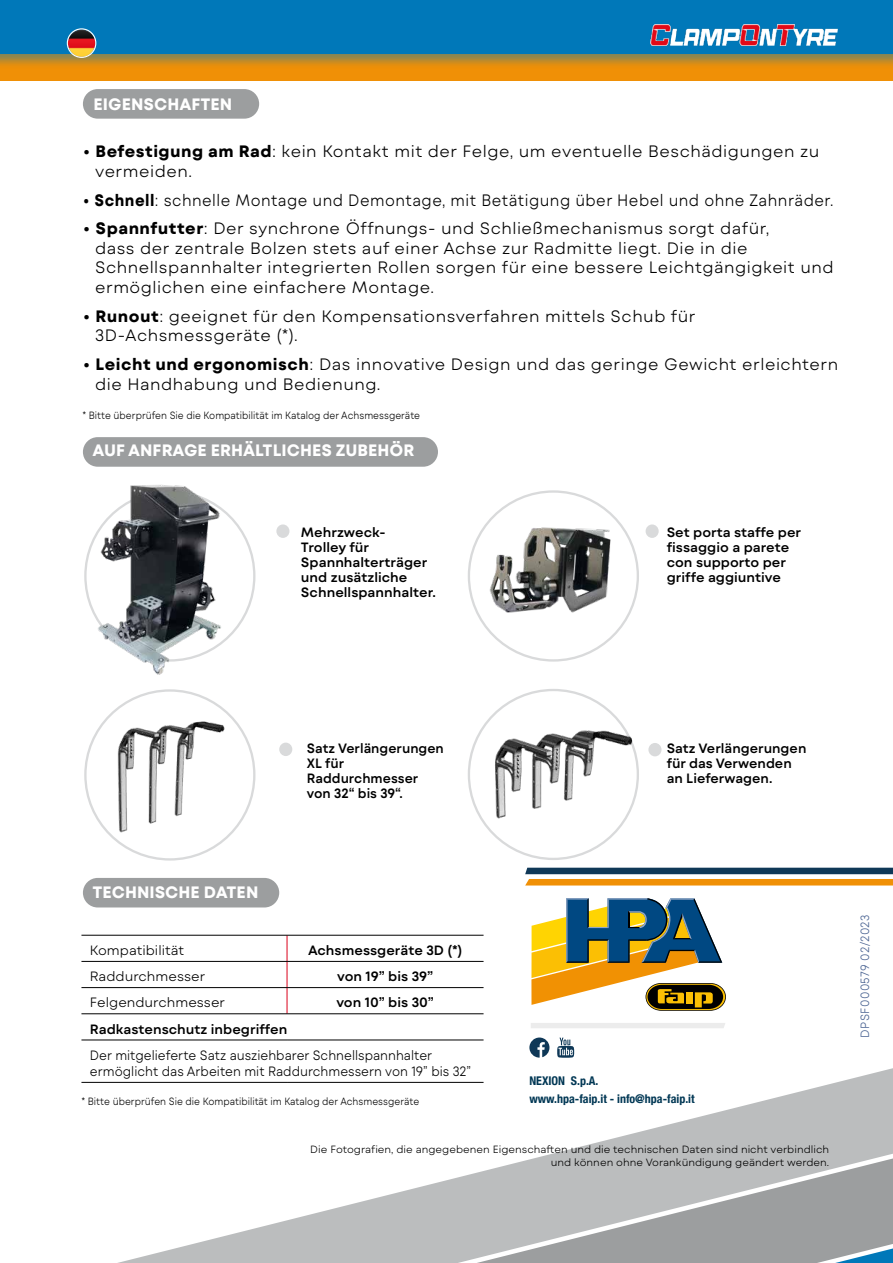
<style>
.page{position:relative;width:893px;height:1263px;background:#fff}
.page>*{position:absolute;margin:0;border:0;box-sizing:border-box;transform-origin:0 0}
.testo_it{font:300 16.5px/19.8px "Mont Blanc";letter-spacing:.03em;color:#000}
.testo_it-2{font:300 16.5px "Mont Blanc";letter-spacing:.03em;color:#000;scale:.92 1}
.testo_it-3{font:700 16.5px "Mont Blanc";color:#fff}
.titolini_rossi{font:700 16.5px "Mont Blanc";color:#fff}
.testo_it-4{font:600 13.5px/15px "Mont Blanc";color:#000}
.testo_it-5{font:300 13.5px/16.2px "Mont Blanc";color:#000;scale:.92 1}
.testo_it-6{font:600 13.5px/15px "Mont Blanc";color:#000;scale:.96 1}
.testo_it-7{font:300 13.5px "Mont Blanc";color:#000}
.t1{font:700 condensed 12px/18px "Helvetica Neue";color:#003754}
.testo_nero_IT{font:300 12px "Mont Blanc";letter-spacing:.03em;color:#4c6593;scale:.95 1}
._10-codice_per_ultim{font:300 10.5px/12.6px "Mont Blanc";color:#000;text-align:right}
._10-codice_per_ultim-2{font:300 10.5px "Mont Blanc";color:#000;scale:.89 1}
.s1{font-weight:700}
</style>
<div class="page">
<svg style="left:117px;top:1068px;width:776px;height:195px"></svg>
<svg style="left:477px;top:1158px;width:416px;height:105px;background:#aeb1b3"></svg>
<svg style="left:525px;top:868px;width:368px;height:17px"></svg>
<div style="left:0;top:18px;width:893px;height:63px;background:#f09006"></div>
<div style="left:0;top:0;width:893px;height:69px;background:#0078b9;opacity:.5"></div>
<div style="left:0;top:0;width:893px;height:54px;background:#0078b9"></div>
<svg style="left:531px;top:898px;width:195px;height:113px"></svg>
<svg style="left:531px;top:1023px;width:194px;height:5px"></svg>
<svg style="left:529px;top:1037px;width:20px;height:20px"></svg>
<svg style="left:557px;top:1038px;width:17px;height:20px"></svg>
<img style="left:468px;top:707px;width:171px;height:135px">
<img style="left:484px;top:517px;width:137px;height:96px">
<img style="left:651px;top:24px;width:187px;height:22px">
<div style="left:646px;top:524px;width:13px;height:14px;background:#d9dadb;border-radius:50%"></div>
<div style="left:648px;top:743px;width:13px;height:13px;background:#d9dadb;border-radius:50%"></div>
<img style="left:84px;top:710px;width:171px;height:135px">
<img style="left:97px;top:484px;width:125px;height:191px">
<div style="left:276px;top:524px;width:13px;height:14px;background:#d9dadb;border-radius:50%"></div>
<div style="left:279px;top:743px;width:13px;height:13px;background:#d9dadb;border-radius:50%"></div>
<div style="left:83px;top:878px;width:196px;height:29px;background:#9c9e9f;border-radius:15px"></div>
<div style="left:83px;top:437px;width:355px;height:30px;background:#9c9e9f;border-radius:15px"></div>
<div style="left:83px;top:89px;width:176px;height:30px;background:#9c9e9f;border-radius:15px"></div>
<svg style="left:287px;top:936px;width:1px;height:77px"></svg>
<hr style="left:81px;top:961px;width:206px;height:1px;background:#000">
<hr style="left:287px;top:961px;width:197px;height:1px;background:#000">
<hr style="left:81px;top:987px;width:206px;height:1px;background:#000">
<hr style="left:287px;top:987px;width:197px;height:1px;background:#000">
<hr style="left:81px;top:1013px;width:206px;height:1px;background:#000">
<hr style="left:287px;top:1013px;width:197px;height:1px;background:#000">
<hr style="left:81px;top:1040px;width:206px;height:1px;background:#000">
<hr style="left:287px;top:1040px;width:197px;height:1px;background:#000">
<hr style="left:81px;top:935px;width:206px;height:1px;background:#000">
<hr style="left:287px;top:935px;width:197px;height:1px;background:#000">
<hr style="left:81px;top:1082px;width:206px;height:1px;background:#000">
<hr style="left:287px;top:1082px;width:197px;height:1px;background:#000">
<img style="left:68px;top:29px;width:27px;height:28px;border-radius:14px">
<div style="left:67px;top:28px;width:29px;height:30px;border:1px solid #fff;border-radius:50%"></div>
<p class="titolini_rossi" style="left:94px;top:93px;width:140px">EIGENSCHAFTEN</p>
<p class="testo_it" style="left:95px;top:142px;width:726px;text-indent:-13px"><span class="s1">• Befestigung am Rad</span>: kein Kontakt mit der Felge, um eventuelle Beschädigungen zu vermeiden.</p>
<p class="testo_it-2" style="left:82px;top:189px;width:818px"><span class="s1">• Schnell</span>: schnelle Montage und Demontage, mit Betätigung über Hebel und ohne Zahnräder.</p>
<p class="testo_it" style="left:95px;top:218px;width:740px;text-indent:-13px"><span class="s1">• Spannfutter</span>: Der synchrone Öffnungs- und Schließmechanismus sorgt dafür,<br>dass der zentrale Bolzen stets auf einer Achse zur Radmitte liegt. Die in die Schnellspannhalter integrierten Rollen sorgen für eine bessere Leichtgängigkeit und ermöglichen eine einfachere Montage.</p>
<p class="testo_it" style="left:95px;top:306px;width:602px;text-indent:-13px"><span class="s1">• Runout</span>: geeignet für den Kompensationsverfahren mittels Schub für<br>3D-Achsmessgeräte (*).</p>
<p class="testo_it" style="left:95px;top:354px;width:745px;text-indent:-13px"><span class="s1">• Leicht und ergonomisch</span>: Das innovative Design und das geringe Gewicht erleichtern die Handhabung und Bedienung.</p>
<p class="_10-codice_per_ultim-2" style="left:82px;top:408px;width:381px">* Bitte überprüfen Sie die Kompatibilität im Katalog der Achsmessgeräte</p>
<p class="testo_it-3" style="left:92px;top:440px;width:323px">AUF ANFRAGE ERHÄLTLICHES ZUBEHÖR</p>
<p class="testo_it-4" style="left:301px;top:525px;width:128px">Mehrzweck-<br>Trolley für<br>Spannhalterträger</p>
<p class="testo_it-4" style="left:301px;top:570px;width:136px">und zusätzliche<br>Schnellspannhalter.</p>
<p class="testo_it-4" style="left:667px;top:525px;width:136px">Set porta staffe per fissaggio a parete con supporto per griffe aggiuntive</p>
<p class="testo_it-6" style="left:307px;top:740px;width:144px">Satz Verlängerungen<br>XL für<br>Raddurchmesser</p>
<p class="testo_it-6" style="left:307px;top:785px;width:101px">von 32“ bis 39“.</p>
<p class="testo_it-4" style="left:667px;top:740px;width:141px">Satz Verlängerungen für das Verwenden an Lieferwagen.</p>
<p class="testo_it-3" style="left:92px;top:882px;width:167px">TECHNISCHE DATEN</p>
<p class="testo_it-7" style="left:90px;top:942px;width:96px">Kompatibilität</p>
<p class="testo_it-4" style="left:308px;top:943px;width:156px">Achsmessgeräte 3D (*)</p>
<p class="testo_it-7" style="left:90px;top:968px;width:117px">Raddurchmesser</p>
<p class="testo_it-4" style="left:337px;top:969px;width:98px">von 19” bis 39”</p>
<p class="testo_it-7" style="left:90px;top:994px;width:137px">Felgendurchmesser</p>
<p class="testo_it-4" style="left:336px;top:995px;width:99px">von 10” bis 30”</p>
<p class="testo_it-4" style="left:90px;top:1021px;width:199px">Radkastenschutz inbegriffen</p>
<p class="testo_it-5" style="left:90px;top:1047px;width:416px">Der mitgelieferte Satz ausziehbarer Schnellspannhalter ermöglicht das Arbeiten mit Raddurchmessern von 19” bis 32”</p>
<p class="_10-codice_per_ultim-2" style="left:81px;top:1095px;width:381px">* Bitte überprüfen Sie die Kompatibilität im Katalog der Achsmessgeräte</p>
<p class="t1" style="left:529px;top:1071px;width:167px">NEXION S.p.A.<br>www.hpa-faip.it - info@hpa-faip.it</p>
<p class="_10-codice_per_ultim" style="left:310px;top:1143px;width:520px">Die Fotografien, die angegebenen Eigenschaften und die technischen Daten sind nicht verbindlich und können ohne Vorankündigung geändert werden.</p>
<p class="testo_nero_IT" style="left:857px;top:1037px;width:131px;rotate:-90deg">DPSF000579 02/2023</p>
</div>
